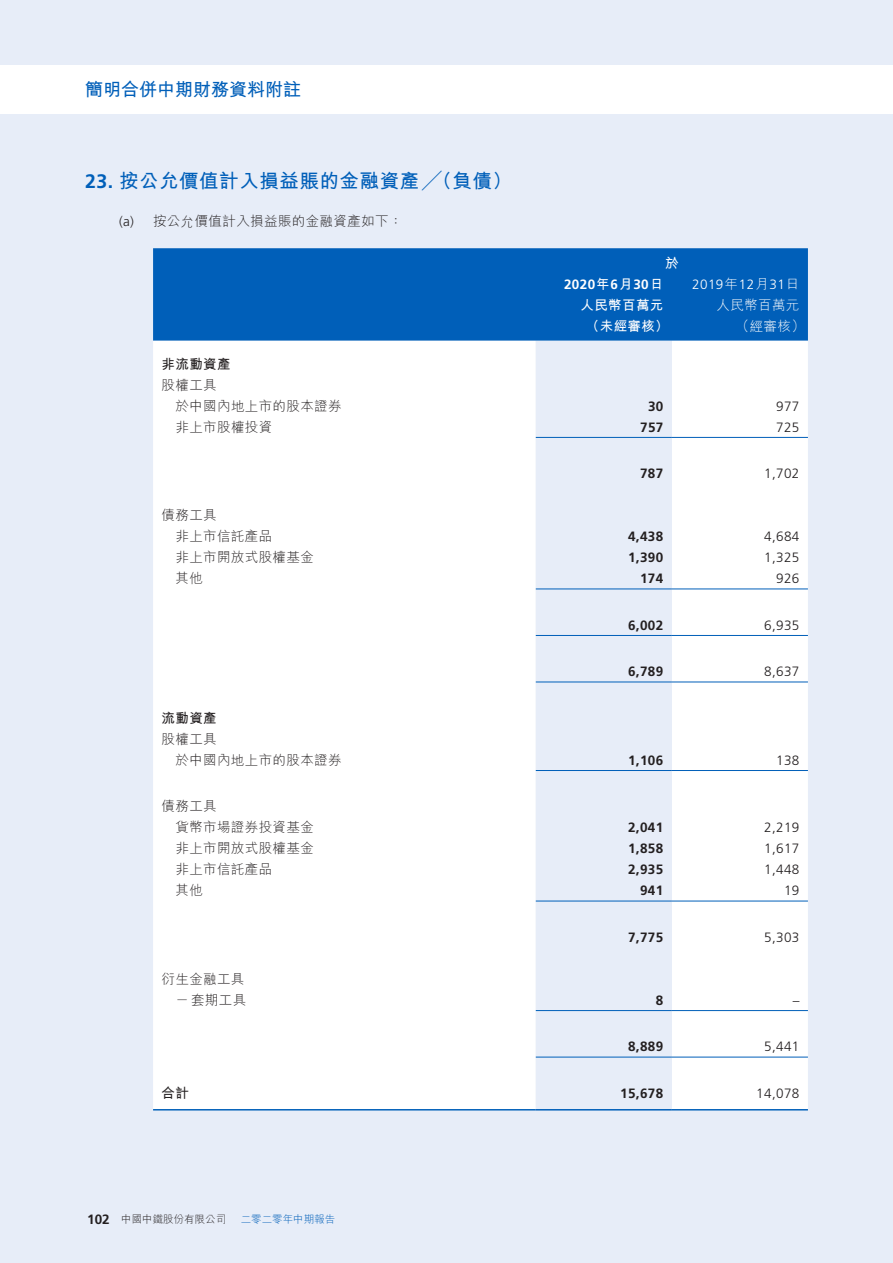
<style>
.page{position:relative;width:893px;height:1263px;background:#e7edf8}
.page>*{position:absolute;margin:0;border:0;box-sizing:border-box;transform-origin:0 0}
.t1{font:700 19.5px "M Hei HK";letter-spacing:.03em;color:#005fb9}
.t2{font:700 18px "M Hei HK";color:#005fb9}
.t3{font:300 13.5px/21px "M Hei HK";letter-spacing:.03em;color:#231f20}
.t4{font:700 13.5px "Frutiger LT Std";letter-spacing:.03em;color:#231f20}
.t5{font:300 13.5px "Frutiger LT Std";letter-spacing:.03em;color:#231f20}
.t6{font:700 13.5px "M Hei HK";letter-spacing:.03em;color:#fff}
.t7{font:300 13.5px "Frutiger LT Std";letter-spacing:.03em;color:#fff}
.t8{font:300 13.5px "M Hei HK";letter-spacing:.03em;color:#fff}
.t9{font:700 13.5px "M Hei HK";letter-spacing:.03em;color:#231f20}
.t10{font:700 13.5px "Frutiger LT Std";letter-spacing:.03em;color:#fff}
.t11{font:300 10.5px "M Hei HK";color:#231f20}
.t12{font:300 10.5px "M Hei HK";color:#005fb9}
.s1{font-family:"Frutiger LT Std"}
.s2{font-family:"M Hei HK"}
.s3{font-family:"Frutiger LT Std";font-weight:700;font-size:13.5px}
</style>
<div class="page">
<div style="left:0;top:65px;width:893px;height:49px;background:#fff"></div>
<div style="left:153px;top:248px;width:655px;height:93px;background:#005fb9"></div>
<div style="left:153px;top:341px;width:655px;height:768px;background:#fff"></div>
<svg style="left:536px;top:341px;width:136px;height:768px"></svg>
<hr style="left:536px;top:437px;width:136px;height:1px;background:#005fb9">
<hr style="left:672px;top:437px;width:136px;height:1px;background:#005fb9">
<hr style="left:536px;top:589px;width:136px;height:1px;background:#005fb9">
<hr style="left:672px;top:589px;width:136px;height:1px;background:#005fb9">
<hr style="left:536px;top:635px;width:136px;height:1px;background:#005fb9">
<hr style="left:672px;top:635px;width:136px;height:1px;background:#005fb9">
<hr style="left:536px;top:682px;width:136px;height:1px;background:#005fb9">
<hr style="left:672px;top:682px;width:136px;height:1px;background:#005fb9">
<hr style="left:536px;top:770px;width:136px;height:1px;background:#005fb9">
<hr style="left:672px;top:770px;width:136px;height:1px;background:#005fb9">
<hr style="left:536px;top:901px;width:136px;height:1px;background:#005fb9">
<hr style="left:672px;top:901px;width:136px;height:1px;background:#005fb9">
<hr style="left:536px;top:1010px;width:136px;height:1px;background:#005fb9">
<hr style="left:672px;top:1010px;width:136px;height:1px;background:#005fb9">
<hr style="left:536px;top:1057px;width:136px;height:1px;background:#005fb9">
<hr style="left:672px;top:1057px;width:136px;height:1px;background:#005fb9">
<hr style="left:153px;top:1109px;width:383px;height:1px;background:#005fb9">
<hr style="left:536px;top:1109px;width:136px;height:1px;background:#005fb9">
<hr style="left:672px;top:1109px;width:136px;height:1px;background:#005fb9">
<h2 class="t2" style="left:85px;top:76px;width:217px">簡明合併中期財務資料附註</h2>
<h1 class="t1" style="left:85px;top:166px;width:429px"><span class="s1">23.</span> 按公允價值計入損益賬的金融資產╱（負債）</h1>
<p class="t3" style="left:119px;top:210px;width:285px"><span class="s1">(a)</span> 按公允價值計入損益賬的金融資產如下：</p>
<p class="t9" style="left:162px;top:354px;width:71px">非流動資產</p>
<p class="t3" style="left:175px;top:374px;width:168px;text-indent:-14px">股權工具<br>於中國內地上市的股本證券</p>
<p class="t6" style="left:665px;top:253px;width:15px">於</p>
<p class="t10" style="left:564px;top:276px;width:101px">2020<span class="s2">年</span>6<span class="s2">月</span>30<span class="s2">日</span></p>
<p class="t7" style="left:692px;top:276px;width:109px">2019<span class="s2">年</span>12<span class="s2">月</span>31<span class="s2">日</span></p>
<p class="t6" style="left:580px;top:295px;width:84px">人民幣百萬元</p>
<p class="t8" style="left:717px;top:298px;width:84px">人民幣百萬元</p>
<p class="t6" style="left:586px;top:316px;width:84px">（未經審核）</p>
<p class="t8" style="left:736px;top:319px;width:71px">（經審核）</p>
<p class="t4" style="left:648px;top:398px;width:17px">30</p>
<p class="t5" style="left:776px;top:398px;width:25px">977</p>
<p class="t3" style="left:175px;top:416px;width:98px">非上市股權投資</p>
<p class="t4" style="left:640px;top:419px;width:25px">757</p>
<p class="t5" style="left:776px;top:419px;width:25px">725</p>
<p class="t4" style="left:640px;top:465px;width:25px">787</p>
<p class="t5" style="left:764px;top:466px;width:37px">1,702</p>
<p class="t3" style="left:175px;top:504px;width:98px;text-indent:-14px">債務工具<br>非上市信託產品</p>
<p class="t4" style="left:628px;top:528px;width:37px">4,438</p>
<p class="t5" style="left:764px;top:529px;width:37px">4,684</p>
<p class="t3" style="left:175px;top:546px;width:140px">非上市開放式股權基金</p>
<p class="t4" style="left:628px;top:549px;width:37px">1,390</p>
<p class="t5" style="left:764px;top:550px;width:37px">1,325</p>
<p class="t3" style="left:175px;top:567px;width:29px">其他</p>
<p class="t4" style="left:640px;top:570px;width:25px">174</p>
<p class="t5" style="left:776px;top:571px;width:25px">926</p>
<p class="t4" style="left:628px;top:617px;width:37px">6,002</p>
<p class="t5" style="left:764px;top:617px;width:37px">6,935</p>
<p class="t4" style="left:628px;top:663px;width:37px">6,789</p>
<p class="t5" style="left:764px;top:664px;width:37px">8,637</p>
<p class="t9" style="left:162px;top:708px;width:57px">流動資產</p>
<p class="t3" style="left:175px;top:728px;width:168px;text-indent:-14px">股權工具<br>於中國內地上市的股本證券</p>
<p class="t4" style="left:628px;top:752px;width:37px">1,106</p>
<p class="t5" style="left:776px;top:752px;width:25px">138</p>
<p class="t3" style="left:175px;top:795px;width:140px;text-indent:-14px">債務工具<br>貨幣市場證券投資基金</p>
<p class="t4" style="left:628px;top:819px;width:37px">2,041</p>
<p class="t5" style="left:764px;top:820px;width:37px">2,219</p>
<p class="t3" style="left:175px;top:837px;width:140px">非上市開放式股權基金</p>
<p class="t4" style="left:628px;top:840px;width:37px">1,858</p>
<p class="t5" style="left:764px;top:841px;width:37px">1,617</p>
<p class="t3" style="left:175px;top:858px;width:98px">非上市信託產品</p>
<p class="t4" style="left:628px;top:861px;width:37px">2,935</p>
<p class="t5" style="left:764px;top:862px;width:37px">1,448</p>
<p class="t3" style="left:175px;top:879px;width:29px">其他</p>
<p class="t4" style="left:640px;top:882px;width:25px">941</p>
<p class="t5" style="left:784px;top:883px;width:17px">19</p>
<p class="t4" style="left:628px;top:929px;width:37px">7,775</p>
<p class="t5" style="left:764px;top:929px;width:37px">5,303</p>
<p class="t3" style="left:162px;top:968px;width:86px;text-align:right">衍生金融工具－套期工具</p>
<p class="t4" style="left:656px;top:992px;width:9px">8</p>
<p class="t5" style="left:793px;top:992px;width:8px">–</p>
<p class="t4" style="left:628px;top:1038px;width:37px">8,889</p>
<p class="t5" style="left:764px;top:1039px;width:37px">5,441</p>
<p class="t9" style="left:162px;top:1083px;width:29px">合計</p>
<p class="t4" style="left:620px;top:1085px;width:45px">15,678</p>
<p class="t5" style="left:756px;top:1085px;width:45px">14,078</p>
<p class="t11" style="left:87px;top:1214px;width:141px"><span class="s3">102</span> 中國中鐵股份有限公司</p>
<p class="t12" style="left:241px;top:1214px;width:96px">二零二零年中期報告</p>
</div>
